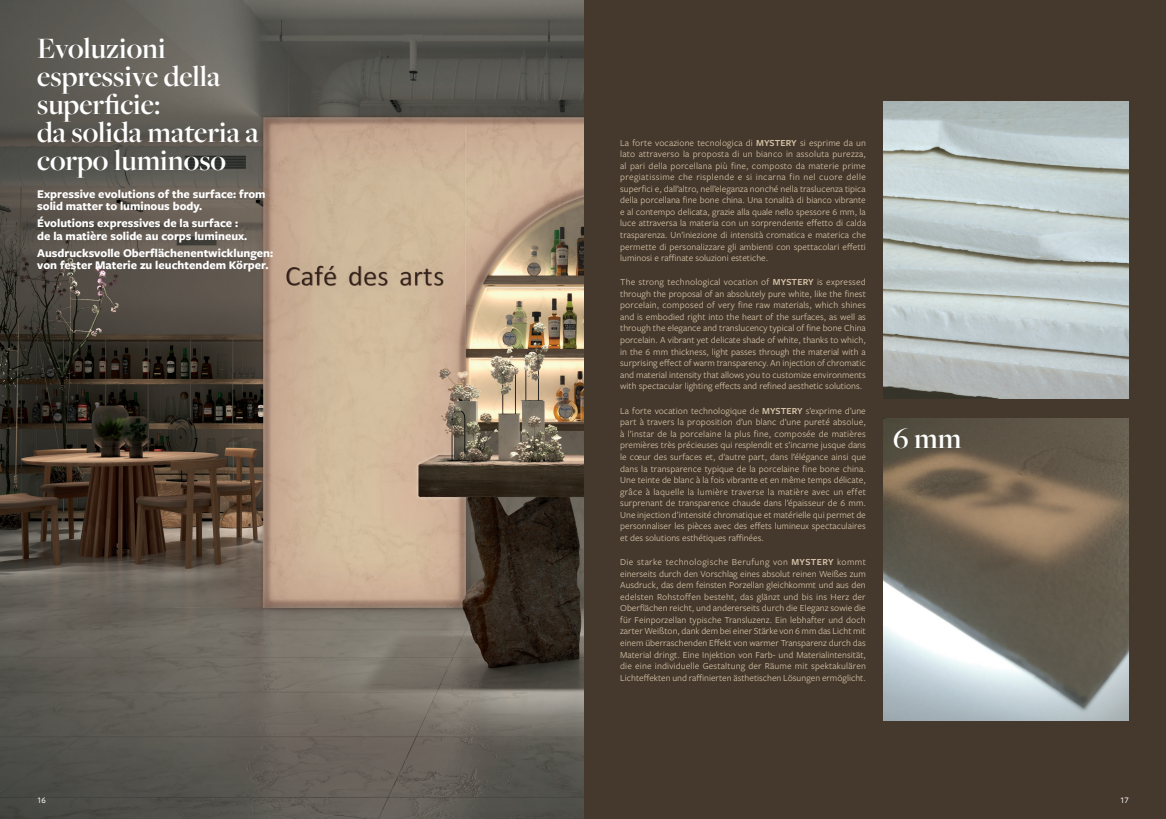
<style>
.page{position:relative;width:1166px;height:819px;background:#fff}
.page>*{position:absolute;margin:0;border:0;box-sizing:border-box;transform-origin:0 0}
.t1{font:600 30.62px/28px "Freight Big Pro";color:#fff}
.t2{font:700 12.25px/12.2px "Freight Sans Pro";color:#fff}
.t3{font:9.62px/11.5px "Freight Sans Pro";color:#d4c3a8;text-align:justify}
.t4{font:500 8.75px "Freight Sans Pro";color:#fff}
.s1{font-weight:600}
</style>
<div class="page">
<div style="left:583px;top:0;width:583px;height:819px;background:#45382c"></div>
<img style="left:0;top:0;width:583px;height:819px">
<img style="left:883px;top:101px;width:246px;height:297px">
<img style="left:883px;top:419px;width:246px;height:301px">
<h1 class="t1" style="left:37px;top:33px;width:223px">Evoluzioni espressive della superficie:<br>da solida materia a corpo luminoso</h1>
<p class="t2" style="left:37px;top:187px;width:230px">Expressive evolutions of the surface: from solid matter to luminous body.</p>
<p class="t2" style="left:37px;top:217px;width:212px">Évolutions expressives de la surface : de la matière solide au corps lumineux.</p>
<p class="t2" style="left:37px;top:246px;width:237px">Ausdrucksvolle Oberflächenentwicklungen: von fester Materie zu leuchtendem Körper.</p>
<p class="t3" style="left:620px;top:136px;width:247px">La forte vocazione tecnologica di <span class="s1">MYSTERY</span> si esprime da un lato attraverso la proposta di un bianco in assoluta purezza, al pari della porcellana più fine, composto da materie prime pregiatissime che risplende e si incarna fin nel cuore delle superfici e, dall’altro, nell’eleganza nonché nella traslucenza tipica della porcellana fine bone china. Una tonalità di bianco vibrante e al contempo delicata, grazie alla quale nello spessore 6 mm, la luce attraversa la materia con un sorprendente effetto di calda trasparenza. Un’iniezione di intensità cromatica e materica che permette di personalizzare gli ambienti con spettacolari effetti luminosi e raffinate soluzioni estetiche.</p>
<p class="t3" style="left:620px;top:276px;width:247px">The strong technological vocation of <span class="s1">MYSTERY</span> is expressed through the proposal of an absolutely pure white, like the finest porcelain, composed of very fine raw materials, which shines and is embodied right into the heart of the surfaces, as well as through the elegance and translucency typical of fine bone China porcelain. A vibrant yet delicate shade of white, thanks to which, in the 6 mm thickness, light passes through the material with a surprising effect of warm transparency. An injection of chromatic and material intensity that allows you to customize environments with spectacular lighting effects and refined aesthetic solutions.</p>
<p class="t3" style="left:620px;top:404px;width:247px">La forte vocation technologique de <span class="s1">MYSTERY</span> s’exprime d’une part à travers la proposition d’un blanc d’une pureté absolue, à l’instar de la porcelaine la plus fine, composée de matières premières très précieuses qui resplendit et s’incarne jusque dans le cœur des surfaces et, d’autre part, dans l’élégance ainsi que dans la transparence typique de la porcelaine fine bone china.<br>Une teinte de blanc à la fois vibrante et en même temps délicate, grâce à laquelle la lumière traverse la matière avec un effet surprenant de transparence chaude dans l’épaisseur de 6 mm.<br>Une injection d’intensité chromatique et matérielle qui permet de personnaliser les pièces avec des effets lumineux spectaculaires et des solutions esthétiques raffinées.</p>
<p class="t3" style="left:620px;top:556px;width:247px">Die starke technologische Berufung von <span class="s1">MYSTERY</span> kommt einerseits durch den Vorschlag eines absolut reinen Weißes zum Ausdruck, das dem feinsten Porzellan gleichkommt und aus den edelsten Rohstoffen besteht, das glänzt und bis ins Herz der Oberflächen reicht, und andererseits durch die Eleganz sowie die für Feinporzellan typische Transluzenz. Ein lebhafter und doch zarter Weißton, dank dem bei einer Stärke von 6 mm das Licht mit einem überraschenden Effekt von warmer Transparenz durch das Material dringt. Eine Injektion von Farb- und Materialintensität, die eine individuelle Gestaltung der Räume mit spektakulären Lichteffekten und raffinierten ästhetischen Lösungen ermöglicht.</p>
<h1 class="t1" style="left:893px;top:423px;width:70px">6 mm</h1>
<p class="t4" style="left:37px;top:794px;width:10px">16</p>
<p class="t4" style="left:1120px;top:794px;width:10px">17</p>
</div>
